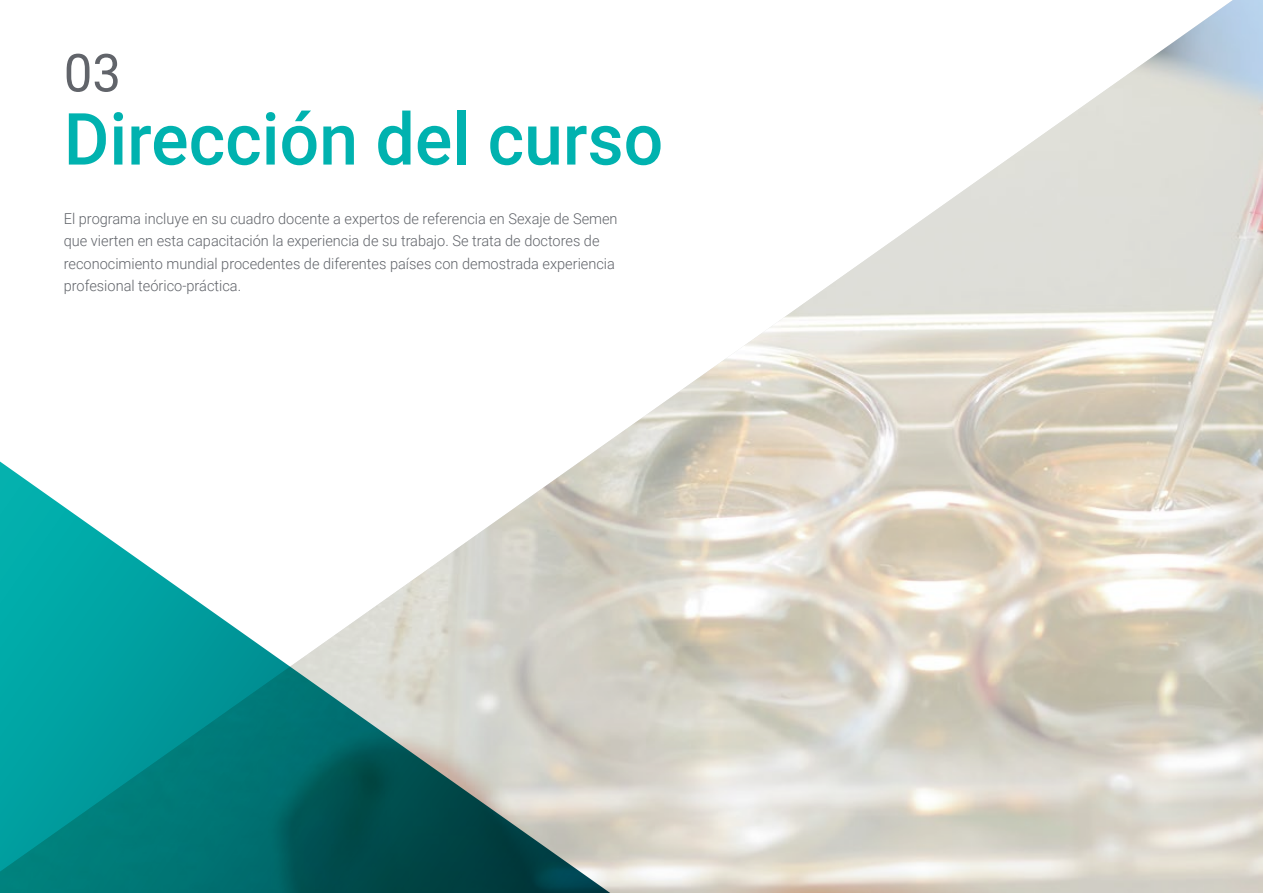
<style>
.page{position:relative;width:1263px;height:893px;background:#fff}
.page>*{position:absolute;margin:0;border:0;box-sizing:border-box;transform-origin:0 0}
.t1{font:500 72px "Roboto";color:#00b2af}
.t2{font:52.5px "Roboto";color:#61646a}
.t3{font:300 15px/22.5px "Roboto";color:#61646a}
</style>
<div class="page">
<img style="left:602px;top:0;width:661px;height:893px">
<svg style="left:0;top:446px;width:640px;height:447px"></svg>
<h2 class="t2" style="left:64px;top:36px;width:59px">03</h2>
<h1 class="t1" style="left:64px;top:89px;width:601px">Dirección del curso</h1>
<p class="t3" style="left:64px;top:207px;width:555px">El programa incluye en su cuadro docente a expertos de referencia en Sexaje de Semen que vierten en esta capacitación la experiencia de su trabajo. Se trata de doctores de reconocimiento mundial procedentes de diferentes países con demostrada experiencia profesional teórico-práctica.</p>
</div>
